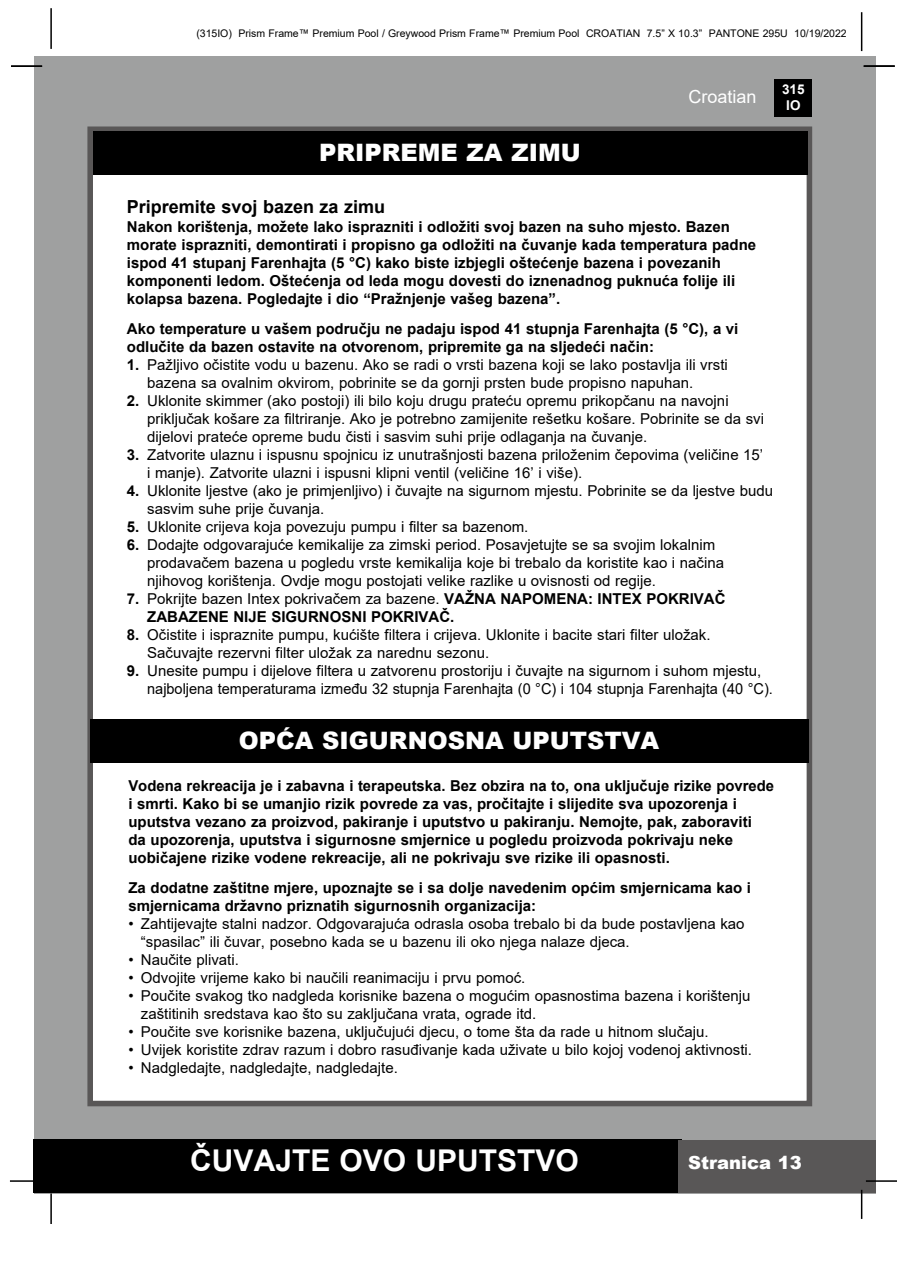
<style>
.page{position:relative;width:897px;height:1264px;background:#fff}
.page>*{position:absolute;margin:0;border:0;box-sizing:border-box;transform-origin:0 0}
.t1{font:700 30px "Arial";color:#fff}
.t2{font:900 24px "Arial";color:#fff}
.t3{font:700 18px "Arial";color:#000}
.t4{font:900 18px "Arial";color:#fff}
.t5{font:18px "Arial";color:#fff}
.t6{font:15px/18px "Arial";color:#000}
.t7{font:700 15px/18px "Arial";color:#000}
.t8{font:700 13.5px/16.2px "Arial";color:#fff;text-align:center}
.t9{font:10.5px "Arial";color:#000}
.s1{font-weight:700}
.s2{font-weight:400}
</style>
<div class="page">
<div style="left:34px;top:56px;width:841px;height:1137px;background:#9fa0a0"></div>
<div style="left:774px;top:79px;width:38px;height:38px;background:#000"></div>
<hr style="left:50px;top:8px;width:2px;height:41px;background:#000">
<hr style="left:860px;top:12px;width:2px;height:39px;background:#000">
<div style="left:33px;top:1140px;width:648px;height:53px;background:#000"></div>
<div style="left:678px;top:1140px;width:197px;height:53px;background:#595757"></div>
<hr style="left:865px;top:1180px;width:31px;height:1px;background:#000">
<hr style="left:860px;top:1189px;width:2px;height:30px;background:#000">
<hr style="left:50px;top:1193px;width:2px;height:31px;background:#000">
<hr style="left:10px;top:1180px;width:31px;height:1px;background:#000">
<div style="left:87px;top:126px;width:725px;height:980px;background:#fff;border:6px solid #595757"></div>
<div style="left:93px;top:131px;width:714px;height:44px;background:#000"></div>
<hr style="left:863px;top:65px;width:31px;height:2px;background:#000">
<hr style="left:11px;top:65px;width:31px;height:2px;background:#000">
<div style="left:91px;top:719px;width:717px;height:43px;background:#000"></div>
<p class="t9" style="left:196px;top:26px;width:652px">(315IO) Prism Frame™ Premium Pool / Greywood Prism Frame™ Premium Pool CROATIAN 7.5” X 10.3” PANTONE 295U 10/19/2022</p>
<p class="t5" style="left:688px;top:84px;width:70px">Croatian</p>
<p class="t8" style="left:782px;top:81px;width:24px">315<br>IO</p>
<h2 class="t2" style="left:319px;top:135px;width:263px">PRIPREME ZA ZIMU</h2>
<p class="t3" style="left:127px;top:194px;width:260px">Pripremite svoj bazen za zimu</p>
<p class="t7" style="left:127px;top:218px;width:630px">Nakon korištenja, možete lako isprazniti i odložiti svoj bazen na suho mjesto. Bazen morate isprazniti, demontirati i propisno ga odložiti na čuvanje kada temperatura padne ispod 41 stupanj Farenhajta (5 °C) kako biste izbjegli oštećenje bazena i povezanih komponenti ledom. Oštećenja od leda mogu dovesti do iznenadnog puknuća folije ili kolapsa bazena. Pogledajte i dio “Pražnjenje vašeg bazena”.</p>
<p class="t7" style="left:127px;top:320px;width:613px">Ako temperature u vašem području ne padaju ispod 41 stupnja Farenhajta (5 °C), a vi odlučite da bazen ostavite na otvorenom, pripremite ga na sljedeći način:</p>
<p class="t6" style="left:147px;top:356px;width:582px;text-indent:-20px"><span class="s1">1.</span> Pažljivo očistite vodu u bazenu. Ako se radi o vrsti bazena koji se lako postavlja ili vrsti bazena sa ovalnim okvirom, pobrinite se da gornji prsten bude propisno napuhan.</p>
<p class="t6" style="left:147px;top:392px;width:618px;text-indent:-20px"><span class="s1">2.</span> Uklonite skimmer (ako postoji) ili bilo koju drugu prateću opremu prikopčanu na navojni priključak košare za filtriranje. Ako je potrebno zamijenite rešetku košare. Pobrinite se da svi dijelovi prateće opreme budu čisti i sasvim suhi prije odlaganja na čuvanje.</p>
<p class="t6" style="left:147px;top:446px;width:617px;text-indent:-20px"><span class="s1">3.</span> Zatvorite ulaznu i ispusnu spojnicu iz unutrašnjosti bazena priloženim čepovima (veličine 15’ i manje). Zatvorite ulazni i ispusni klipni ventil (veličine 16’ i više).</p>
<p class="t6" style="left:147px;top:482px;width:627px;text-indent:-20px"><span class="s1">4.</span> Uklonite ljestve (ako je primjenljivo) i čuvajte na sigurnom mjestu. Pobrinite se da ljestve budu sasvim suhe prije čuvanja.</p>
<p class="t6" style="left:127px;top:518px;width:403px"><span class="s1">5.</span> Uklonite crijeva koja povezuju pumpu i filter sa bazenom.</p>
<p class="t6" style="left:147px;top:536px;width:578px;text-indent:-20px"><span class="s1">6.</span> Dodajte odgovarajuće kemikalije za zimski period. Posavjetujte se sa svojim lokalnim prodavačem bazena u pogledu vrste kemikalija koje bi trebalo da koristite kao i načina njihovog korištenja. Ovdje mogu postojati velike razlike u ovisnosti od regije.</p>
<p class="t7" style="left:147px;top:590px;width:580px;text-indent:-20px">7. <span class="s2">Pokrijte bazen Intex pokrivačem za bazene.</span> VAŽNA NAPOMENA: INTEX POKRIVAČ<br>ZABAZENE NIJE SIGURNOSNI POKRIVAČ.</p>
<p class="t6" style="left:147px;top:626px;width:565px;text-indent:-20px"><span class="s1">8.</span> Očistite i ispraznite pumpu, kućište filtera i crijeva. Uklonite i bacite stari filter uložak.<br>Sačuvajte rezervni filter uložak za narednu sezonu.</p>
<p class="t6" style="left:147px;top:662px;width:627px;text-indent:-20px"><span class="s1">9.</span> Unesite pumpu i dijelove filtera u zatvorenu prostoriju i čuvajte na sigurnom i suhom mjestu, najboljena temperaturama između 32 stupnja Farenhajta (0 °C) i 104 stupnja Farenhajta (40 °C).</p>
<h2 class="t2" style="left:239px;top:723px;width:422px">OPĆA SIGURNOSNA UPUTSTVA</h2>
<p class="t7" style="left:128px;top:777px;width:647px">Vodena rekreacija je i zabavna i terapeutska. Bez obzira na to, ona uključuje rizike povrede i smrti. Kako bi se umanjio rizik povrede za vas, pročitajte i slijedite sva upozorenja i uputstva vezano za proizvod, pakiranje i uputstvo u pakiranju. Nemojte, pak, zaboraviti<br>da upozorenja, uputstva i sigurnosne smjernice u pogledu proizvoda pokrivaju neke uobičajene rizike vodene rekreacije, ali ne pokrivaju sve rizike ili opasnosti.</p>
<p class="t7" style="left:128px;top:879px;width:624px">Za dodatne zaštitne mjere, upoznajte se i sa dolje navedenim općim smjernicama kao i smjernicama državno priznatih sigurnosnih organizacija:</p>
<p class="t6" style="left:141px;top:914px;width:605px;text-indent:-12px">• Zahtijevajte stalni nadzor. Odgovarajuća odrasla osoba trebalo bi da bude postavljena kao “spasilac” ili čuvar, posebno kada se u bazenu ili oko njega nalaze djeca.</p>
<p class="t6" style="left:128px;top:950px;width:112px">• Naučite plivati.</p>
<p class="t6" style="left:128px;top:968px;width:398px">• Odvojite vrijeme kako bi naučili reanimaciju i prvu pomoć.</p>
<p class="t6" style="left:141px;top:986px;width:611px;text-indent:-12px">• Poučite svakog tko nadgleda korisnike bazena o mogućim opasnostima bazena i korištenju zaštitinih sredstava kao što su zaključana vrata, ograde itd.</p>
<p class="t6" style="left:128px;top:1022px;width:581px">• Poučite sve korisnike bazena, uključujući djecu, o tome šta da rade u hitnom slučaju.</p>
<p class="t6" style="left:128px;top:1040px;width:625px">• Uvijek koristite zdrav razum i dobro rasuđivanje kada uživate u bilo kojoj vodenoj aktivnosti.</p>
<p class="t6" style="left:128px;top:1058px;width:271px">• Nadgledajte, nadgledajte, nadgledajte.</p>
<h1 class="t1" style="left:190px;top:1139px;width:390px">ČUVAJTE OVO UPUTSTVO</h1>
<p class="t4" style="left:688px;top:1149px;width:115px">Stranica 13</p>
</div>
